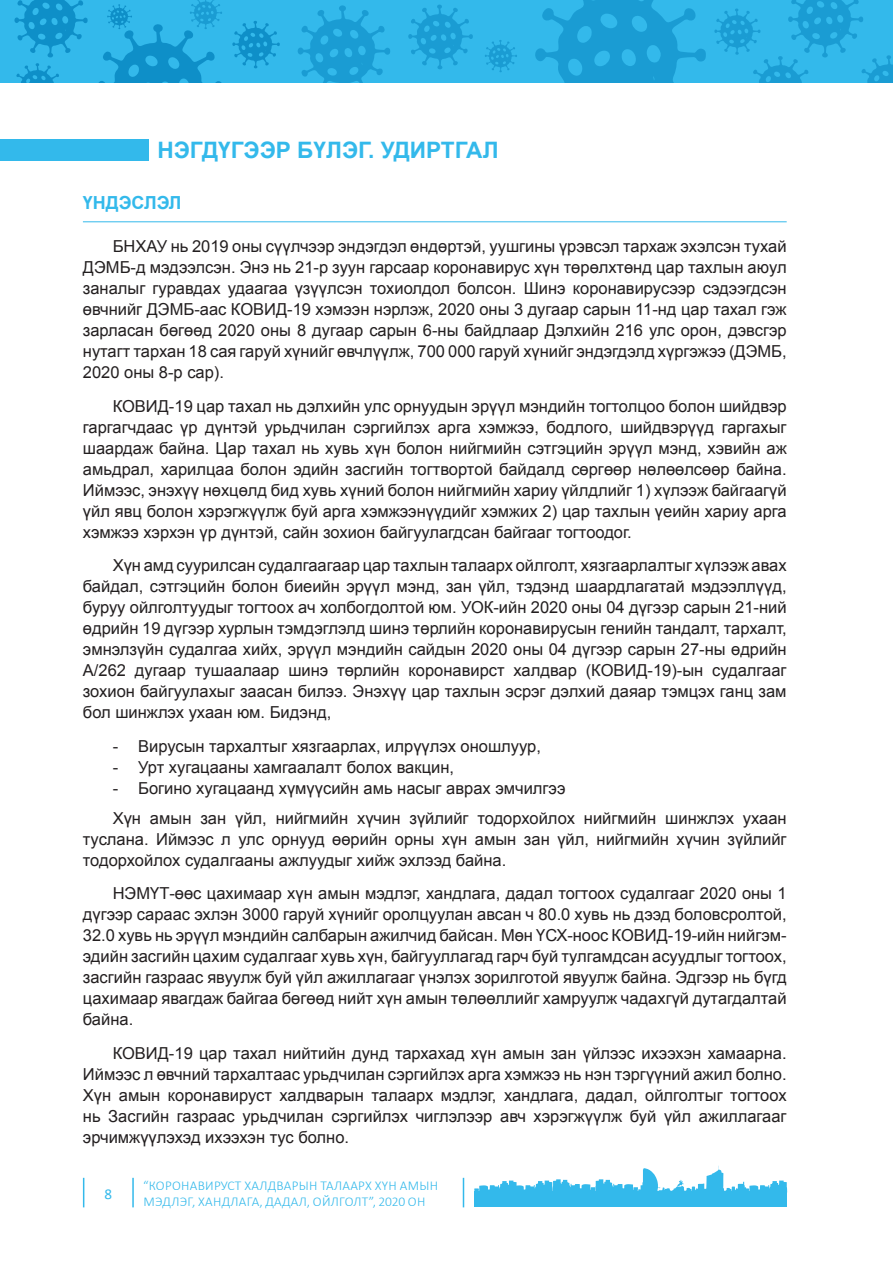
<style>
.page{position:relative;width:893px;height:1263px;background:#fff}
.page>*{position:absolute;margin:0;border:0;box-sizing:border-box;transform-origin:0 0}
.t1{font:700 22.65px "MAK Arial";color:#33b9eb}
.t2{font:700 18px "MAK Arial";color:#33b9eb}
.t3{font:16.5px/21px "MAK Arial";color:#231f20;text-align:justify}
.t4{font:15px "Calibri";color:#33b9eb}
.t5{font:300 13.5px/16.2px "Calibri";letter-spacing:.02em;color:#33b9eb}
</style>
<div class="page">
<svg style="left:83px;top:1178px;width:1px;height:29px"></svg>
<hr style="left:132px;top:1178px;width:2px;height:29px;background:#33b9eb">
<svg style="left:463px;top:1178px;width:1px;height:29px"></svg>
<div style="left:1px;top:0;width:892px;height:83px;background:#33b9eb"></div>
<svg style="left:14px;top:0;width:74px;height:57px"></svg>
<svg style="left:232px;top:21px;width:48px;height:47px"></svg>
<svg style="left:16px;top:63px;width:43px;height:20px"></svg>
<svg style="left:298px;top:5px;width:92px;height:78px"></svg>
<svg style="left:408px;top:4px;width:65px;height:65px"></svg>
<svg style="left:535px;top:0;width:171px;height:83px"></svg>
<svg style="left:714px;top:0;width:179px;height:83px"></svg>
<svg style="left:485px;top:40px;width:32px;height:32px"></svg>
<svg style="left:99px;top:0;width:123px;height:83px"></svg>
<svg style="left:474px;top:1166px;width:313px;height:25px"></svg>
<div style="left:474px;top:1191px;width:313px;height:15px;background:#33b9eb"></div>
<hr style="left:83px;top:221px;width:704px;height:1px;background:#33b9eb">
<div style="left:1px;top:139px;width:148px;height:22px;background:#33b9eb"></div>
<h1 class="t1" style="left:157px;top:135px;width:343px">НЭГДҮГЭЭР БҮЛЭГ. УДИРТГАЛ</h1>
<p class="t2" style="left:83px;top:191px;width:100px">ҮНДЭСЛЭЛ</p>
<p class="t3" style="left:83px;top:236px;width:705px;text-indent:30px">БНХАУ нь 2019 оны сүүлчээр эндэгдэл өндөртэй, уушгины үрэвсэл тархаж эхэлсэн тухай ДЭМБ-д мэдээлсэн. Энэ нь 21-р зуун гарсаар коронавирус хүн төрөлхтөнд цар тахлын аюул заналыг гуравдах удаагаа үзүүлсэн тохиолдол болсон. Шинэ коронавирусээр сэдээгдсэн өвчнийг ДЭМБ-аас КОВИД-19 хэмээн нэрлэж, 2020 оны 3 дугаар сарын 11-нд цар тахал гэж зарласан бөгөөд 2020 оны 8 дугаар сарын 6-ны байдлаар Дэлхийн 216 улс орон, дэвсгэр нутагт тархан 18 сая гаруй хүнийг өвчлүүлж, 700 000 гаруй хүнийг эндэгдэлд хүргэжээ (ДЭМБ, 2020 оны 8-р сар).</p>
<p class="t3" style="left:83px;top:395px;width:705px;text-indent:30px">КОВИД-19 цар тахал нь дэлхийн улс орнуудын эрүүл мэндийн тогтолцоо болон шийдвэр гаргагчдаас үр дүнтэй урьдчилан сэргийлэх арга хэмжээ, бодлого, шийдвэрүүд гаргахыг шаардаж байна. Цар тахал нь хувь хүн болон нийгмийн сэтгэцийн эрүүл мэнд, хэвийн аж амьдрал, харилцаа болон эдийн засгийн тогтвортой байдалд сөргөөр нөлөөлсөөр байна.<br>Иймээс, энэхүү нөхцөлд бид хувь хүний болон нийгмийн хариу үйлдлийг 1) хүлээж байгаагүй үйл явц болон хэрэгжүүлж буй арга хэмжээнүүдийг хэмжих 2) цар тахлын үеийн хариу арга хэмжээ хэрхэн үр дүнтэй, сайн зохион байгуулагдсан байгааг тогтоодог.</p>
<p class="t3" style="left:83px;top:555px;width:705px;text-indent:30px">Хүн амд суурилсан судалгаагаар цар тахлын талаарх ойлголт, хязгаарлалтыг хүлээж авах байдал, сэтгэцийн болон биеийн эрүүл мэнд, зан үйл, тэдэнд шаардлагатай мэдээллүүд, буруу ойлголтуудыг тогтоох ач холбогдолтой юм. УОК-ийн 2020 оны 04 дүгээр сарын 21-ний өдрийн 19 дүгээр хурлын тэмдэглэлд шинэ төрлийн коронавирусын генийн тандалт, тархалт, эмнэлзүйн судалгаа хийх, эрүүл мэндийн сайдын 2020 оны 04 дүгээр сарын 27-ны өдрийн А/262 дугаар тушаалаар шинэ төрлийн коронавирст халдвар (КОВИД-19)-ын судалгааг зохион байгуулахыг заасан билээ. Энэхүү цар тахлын эсрэг дэлхий даяар тэмцэх ганц зам бол шинжлэх ухаан юм. Бидэнд,</p>
<p class="t3" style="left:113px;top:736px;width:430px">- Вирусын тархалтыг хязгаарлах, илрүүлэх оношлуур,</p>
<p class="t3" style="left:113px;top:757px;width:343px">- Урт хугацааны хамгаалалт болох вакцин,</p>
<p class="t3" style="left:113px;top:774px;width:675px;line-height:29.5px">- Богино хугацаанд хүмүүсийн амь насыг аврах эмчилгээ<br>Хүн амын зан үйл, нийгмийн хүчин зүйлийг тодорхойлох нийгмийн шинжлэх ухаан</p>
<p class="t3" style="left:83px;top:828px;width:705px">туслана. Иймээс л улс орнууд өөрийн орны хүн амын зан үйл, нийгмийн хүчин зүйлийг тодорхойлох судалгааны ажлуудыг хийж эхлээд байна.</p>
<p class="t3" style="left:83px;top:883px;width:705px;text-indent:30px">НЭМҮТ-өөс цахимаар хүн амын мэдлэг, хандлага, дадал тогтоох судалгааг 2020 оны 1 дүгээр сараас эхлэн 3000 гаруй хүнийг оролцуулан авсан ч 80.0 хувь нь дээд боловсролтой, 32.0 хувь нь эрүүл мэндийн салбарын ажилчид байсан. Мөн ҮСХ-ноос КОВИД-19-ийн нийгэм&shy;эдийн засгийн цахим судалгааг хувь хүн, байгууллагад гарч буй тулгамдсан асуудлыг тогтоох, засгийн газраас явуулж буй үйл ажиллагааг үнэлэх зорилготой явуулж байна. Эдгээр нь бүгд цахимаар явагдаж байгаа бөгөөд нийт хүн амын төлөөллийг хамруулж чадахгүй дутагдалтай байна.</p>
<p class="t3" style="left:83px;top:1043px;width:705px;text-indent:30px">КОВИД-19 цар тахал нийтийн дунд тархахад хүн амын зан үйлээс ихээхэн хамаарна.<br>Иймээс л өвчний тархалтаас урьдчилан сэргийлэх арга хэмжээ нь нэн тэргүүний ажил болно.<br>Хүн амын коронавируст халдварын талаарх мэдлэг, хандлага, дадал, ойлголтыг тогтоох нь Засгийн газраас урьдчилан сэргийлэх чиглэлээр авч хэрэгжүүлж буй үйл ажиллагааг эрчимжүүлэхэд ихээхэн тус болно.</p>
<p class="t4" style="left:105px;top:1184px;width:9px">8</p>
<p class="t5" style="left:143px;top:1177px;width:296px">“КОРОНАВИРУСТ ХАЛДВАРЫН ТАЛААРХ ХҮН АМЫН<br>МЭДЛЭГ, ХАНДЛАГА, ДАДАЛ, ОЙЛГОЛТ”, 2020 ОН</p>
</div>
